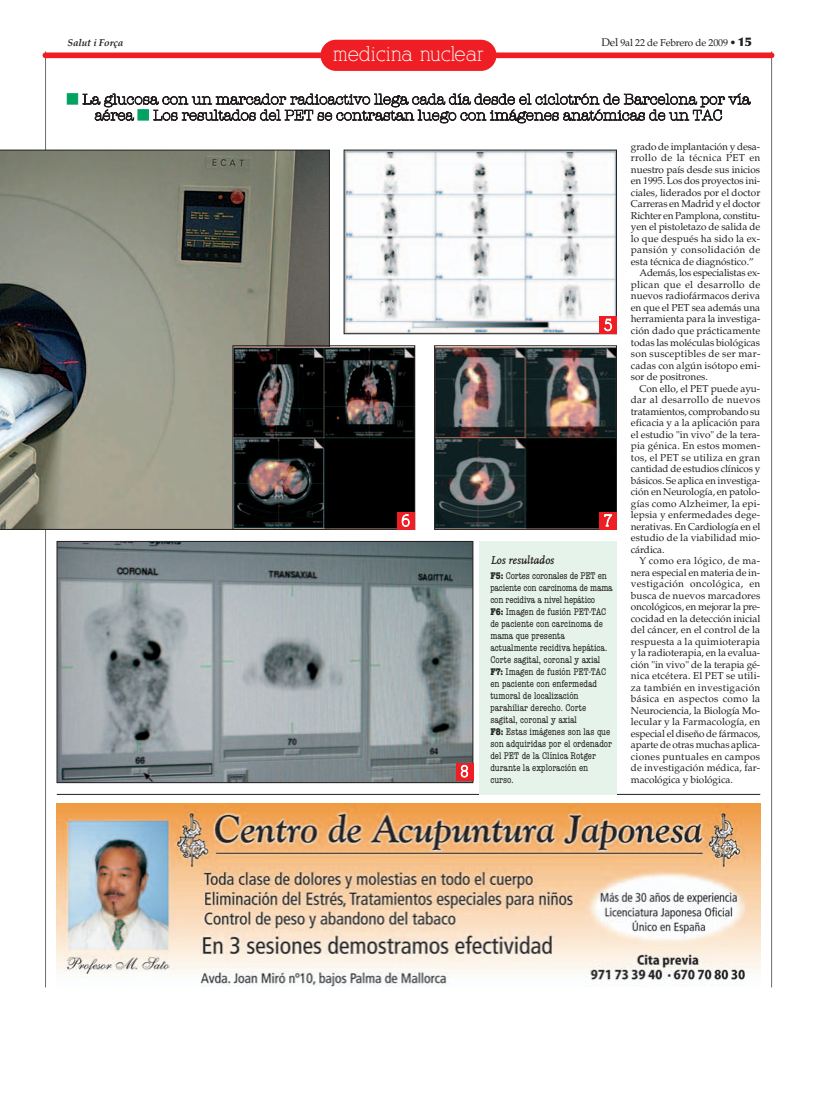
<style>
.page{position:relative;width:817px;height:1096px;background:#fff}
.page>*{position:absolute;margin:0;border:0;box-sizing:border-box;transform-origin:0 0}
.t1{font:20px "Alexandria FLF";color:#fff}
.t2{font:16px "Alexandria FLF";color:#fff;scale:.9 1}
.t3{font:300 15px/16px "American Typewriter";color:#231f20;text-align:center}
.t4{font:italic 700 12px "FF Scala WT15";letter-spacing:-.01em;color:#231f20}
.t5{font:10px "Palatino";letter-spacing:-.005em;color:#231f20}
.t6{font:condensed 10px/12px "American Typewriter";color:#231f20}
.t7{font:10px "Palatino";letter-spacing:.03em;color:#231f20}
.t8{font:10px "Palatino";letter-spacing:.015em;color:#231f20}
.t9{font:10px "Palatino";letter-spacing:.02em;color:#231f20}
.t10{font:10px "Palatino";letter-spacing:.025em;color:#231f20}
.t11{font:italic 700 10px "Palatino";letter-spacing:-.01em;color:#231f20}
.s1{font-size:11px}
.s2{font-family:"Optima";font-weight:900}
.s3{font-family:"Optima";font-weight:900;font-size:12px}
.s4{color:#00a261}
.s5{font-weight:700}
</style>
<div class="page">
<img style="left:57px;top:803px;width:702px;height:183px">
<hr style="left:57px;top:793px;width:702px;height:1px;background:#231f20">
<hr style="left:771px;top:51px;width:1px;height:936px;background:#6c6d70">
<hr style="left:45px;top:51px;width:1px;height:936px;background:#6c6d70">
<svg style="left:0;top:150px;width:329px;height:379px;background:#848679"></svg>
<img style="left:59px;top:543px;width:412px;height:237px">
<div style="left:57px;top:541px;width:416px;height:241px;border:1px solid #231f20"></div>
<img style="left:345px;top:152px;width:269px;height:180px">
<img style="left:234px;top:347px;width:179px;height:180px">
<div style="left:232px;top:345px;width:183px;height:184px;border:1px solid #231f20"></div>
<img style="left:436px;top:347px;width:178px;height:180px">
<div style="left:434px;top:345px;width:182px;height:184px;border:1px solid #231f20"></div>
<div style="left:478px;top:541px;width:138px;height:253px;background:#e5f3ea"></div>
<div style="left:599px;top:317px;width:17px;height:17px;background:#ee1e24"></div>
<div style="left:397px;top:512px;width:17px;height:17px;background:#ee1e24"></div>
<div style="left:599px;top:512px;width:17px;height:17px;background:#ee1e24"></div>
<div style="left:456px;top:763px;width:17px;height:17px;background:#ee1e24"></div>
<div style="left:43px;top:52px;width:731px;height:6px;background:#ee1e24;border-radius:3px"></div>
<div style="left:320px;top:40px;width:176px;height:31px;background:#ee1e24;border-radius:16px"></div>
<p class="t11" style="left:68px;top:37px;width:57px">Salut i Força</p>
<p class="t5" style="left:601px;top:37px;width:152px"><span class="s1">Del</span> 9al 22 de Febrero de 2009 <span class="s2">•</span> <span class="s3">15</span></p>
<h1 class="t1" style="left:333px;top:47px;width:152px">medicina nuclear</h1>
<h3 class="t3" style="left:67px;top:91px;width:684px"><span class="s4">■</span> La glucosa con un marcador radioactivo llega cada día desde el ciclotrón de Barcelona por vía aérea <span class="s4">■</span> Los resultados del PET se contrastan luego con imágenes anatómicas de un TAC</h3>
<h2 class="t2" style="left:603px;top:319px;width:10px">5</h2>
<h2 class="t2" style="left:401px;top:514px;width:10px">6</h2>
<h2 class="t2" style="left:603px;top:514px;width:10px">7</h2>
<h2 class="t2" style="left:460px;top:765px;width:10px">8</h2>
<p class="t4" style="left:490px;top:553px;width:65px">Los resultados</p>
<p class="t6" style="left:490px;top:569px;width:124px"><span class="s5">F5:</span> Cortes coronales de PET en paciente con carcinoma de mama con recidiva a nivel hepático<br><span class="s5">F6:</span> Imagen de fusión PET-TAC de paciente con carcinoma de mama que presenta actualmente recidiva hepática.<br>Corte sagital, coronal y axial<br><span class="s5">F7:</span> Imagen de fusión PET-TAC en paciente con enfermedad tumoral de localización parahiliar derecho. Corte sagital, coronal y axial<br><span class="s5">F8:</span> Estas imágenes son las que son adquiridas por el ordenador del PET de la Clínica Rotger durante la exploración en curso.</p>
<p class="t5" style="left:630px;top:140px;width:131px">grado de implantación y desa-</p>
<p class="t7" style="left:630px;top:152px;width:131px">rrollo de la técnica PET en</p>
<p class="t5" style="left:630px;top:163px;width:131px">nuestro país desde sus inicios</p>
<p class="t5" style="left:630px;top:175px;width:131px">en 1995. Los dos proyectos ini-</p>
<p class="t5" style="left:630px;top:186px;width:131px">ciales, liderados por el doctor</p>
<p class="t5" style="left:630px;top:198px;width:131px">Carreras en Madrid y el doctor</p>
<p class="t5" style="left:630px;top:209px;width:131px">Richter en Pamplona, constitu-</p>
<p class="t5" style="left:630px;top:221px;width:131px">yen el pistoletazo de salida de</p>
<p class="t8" style="left:630px;top:232px;width:131px">lo que después ha sido la ex-</p>
<p class="t7" style="left:630px;top:244px;width:131px">pansión y consolidación de</p>
<p class="t5" style="left:630px;top:255px;width:125px">esta técnica de diagnóstico.”</p>
<p class="t5" style="left:639px;top:267px;width:122px">Además, los especialistas ex-</p>
<p class="t7" style="left:630px;top:278px;width:131px">plican que el desarrollo de</p>
<p class="t5" style="left:630px;top:290px;width:131px">nuevos radiofármacos deriva</p>
<p class="t5" style="left:630px;top:301px;width:131px">en que el PET sea además una</p>
<p class="t5" style="left:630px;top:313px;width:131px">herramienta para la investiga-</p>
<p class="t5" style="left:630px;top:324px;width:131px">ción dado que prácticamente</p>
<p class="t5" style="left:630px;top:336px;width:131px">todas las moléculas biológicas</p>
<p class="t10" style="left:630px;top:347px;width:131px">son susceptibles de ser mar-</p>
<p class="t5" style="left:630px;top:359px;width:131px">cadas con algún isótopo emi-</p>
<p class="t5" style="left:630px;top:370px;width:78px">sor de positrones.</p>
<p class="t5" style="left:639px;top:382px;width:122px">Con ello, el PET puede ayu-</p>
<p class="t7" style="left:630px;top:393px;width:131px">dar al desarrollo de nuevos</p>
<p class="t5" style="left:630px;top:405px;width:131px">tratamientos, comprobando su</p>
<p class="t5" style="left:630px;top:416px;width:131px">eficacia y a la aplicación para</p>
<p class="t5" style="left:630px;top:428px;width:131px">el estudio "in vivo" de la tera-</p>
<p class="t9" style="left:630px;top:439px;width:131px">pia génica. En estos momen-</p>
<p class="t10" style="left:630px;top:451px;width:131px">tos, el PET se utiliza en gran</p>
<p class="t5" style="left:630px;top:462px;width:131px">cantidad de estudios clínicos y</p>
<p class="t5" style="left:630px;top:474px;width:131px">básicos. Se aplica en investiga-</p>
<p class="t5" style="left:630px;top:485px;width:131px">ción en Neurología, en patolo-</p>
<p class="t9" style="left:630px;top:497px;width:131px">gías como Alzheimer, la epi-</p>
<p class="t8" style="left:630px;top:508px;width:131px">lepsia y enfermedades dege-</p>
<p class="t5" style="left:630px;top:520px;width:131px">nerativas. En Cardiología en el</p>
<p class="t5" style="left:630px;top:531px;width:131px">estudio de la viabilidad mio-</p>
<p class="t5" style="left:630px;top:543px;width:35px">cárdica.</p>
<p class="t7" style="left:639px;top:554px;width:122px">Y como era lógico, de ma-</p>
<p class="t5" style="left:630px;top:566px;width:131px">nera especial en materia de in-</p>
<p class="t7" style="left:630px;top:577px;width:131px">vestigación oncológica, en</p>
<p class="t8" style="left:630px;top:589px;width:131px">busca de nuevos marcadores</p>
<p class="t5" style="left:630px;top:600px;width:131px">oncológicos, en mejorar la pre-</p>
<p class="t5" style="left:630px;top:612px;width:131px">cocidad en la detección inicial</p>
<p class="t8" style="left:630px;top:623px;width:131px">del cáncer, en el control de la</p>
<p class="t9" style="left:630px;top:635px;width:131px">respuesta a la quimioterapia</p>
<p class="t5" style="left:630px;top:646px;width:131px">y la radioterapia, en la evalua-</p>
<p class="t5" style="left:630px;top:658px;width:131px">ción "in vivo" de la terapia gé-</p>
<p class="t9" style="left:630px;top:669px;width:131px">nica etcétera. El PET se utili-</p>
<p class="t7" style="left:630px;top:681px;width:131px">za también en investigación</p>
<p class="t7" style="left:630px;top:692px;width:131px">básica en aspectos como la</p>
<p class="t5" style="left:630px;top:704px;width:131px">Neurociencia, la Biología Mo-</p>
<p class="t8" style="left:630px;top:715px;width:131px">lecular y la Farmacología, en</p>
<p class="t5" style="left:630px;top:727px;width:131px">especial el diseño de fármacos,</p>
<p class="t5" style="left:630px;top:738px;width:131px">aparte de otras muchas aplica-</p>
<p class="t10" style="left:630px;top:750px;width:131px">ciones puntuales en campos</p>
<p class="t5" style="left:630px;top:761px;width:131px">de investigación médica, far-</p>
<p class="t5" style="left:630px;top:773px;width:103px">macológica y biológica.</p>
</div>
